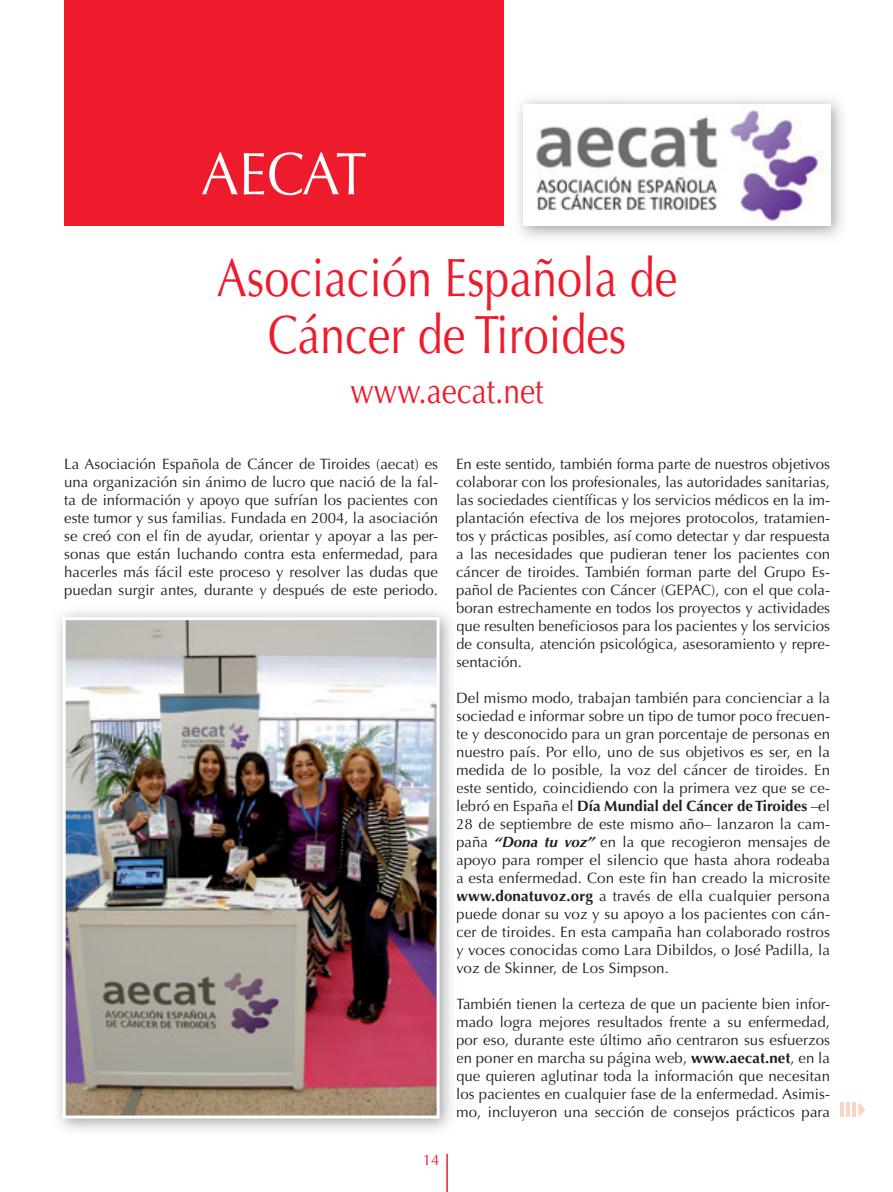
<style>
.page{position:relative;width:893px;height:1192px;background:#fff}
.page>*{position:absolute;margin:0;border:0;box-sizing:border-box;transform-origin:0 0}
.t1{font:60px "Optima LT Std";letter-spacing:-.02em;color:#fff;scale:.94 1}
.t2{font:54px/57px "Optima LT Std";color:#ee1b2c;text-align:center;scale:.83 1}
.t3{font:36px "Optima LT Std";color:#ee1b2c;scale:.83 1}
.t4{font:15px/18px "Optima LT Std";color:#231f20;text-align:justify}
.t5{font:15px "Optima LT Std";color:#ee1b2c}
.s1{font-weight:700}
.s2{font-weight:700;font-style:italic}
</style>
<div class="page">
<hr style="left:446px;top:1153px;width:2px;height:38px;background:#ee1b2c">
<img style="left:535px;top:104px;width:291px;height:120px">
<img style="left:57px;top:612px;width:394px;height:518px">
<img style="left:67px;top:621px;width:368px;height:493px">
<div style="left:63px;top:617px;width:376px;height:501px;border:3px solid #fff"></div>
<div style="left:64px;top:0;width:439px;height:226px;background:#ee1b2c"></div>
<hr style="left:840px;top:1101px;width:4px;height:15px;background:#fcd3c4">
<hr style="left:846px;top:1101px;width:3px;height:15px;background:#fcd3c4">
<hr style="left:852px;top:1101px;width:4px;height:15px;background:#fcd3c4">
<svg style="left:858px;top:1102px;width:7px;height:14px"></svg>
<h1 class="t1" style="left:201px;top:139px;width:178px">AECAT</h1>
<h2 class="t2" style="left:217px;top:250px;width:556px">Asociación Española de<br>Cáncer de Tiroides</h2>
<h3 class="t3" style="left:350px;top:370px;width:234px">www.aecat.net</h3>
<p class="t4" style="left:64px;top:454px;width:375px">La Asociación Española de Cáncer de Tiroides (aecat) es una organización sin ánimo de lucro que nació de la fal&shy;ta de información y apoyo que sufrían los pacientes con este tumor y sus familias. Fundada en 2004, la asociación se creó con el fin de ayudar, orientar y apoyar a las per&shy;sonas que están luchando contra esta enfermedad, para hacerles más fácil este proceso y resolver las dudas que puedan surgir antes, durante y después de este periodo.</p>
<p class="t4" style="left:456px;top:454px;width:375px">En este sentido, también forma parte de nuestros objetivos colaborar con los profesionales, las autoridades sanitarias, las sociedades científicas y los servicios médicos en la im&shy;plantación efectiva de los mejores protocolos, tratamien&shy;tos y prácticas posibles, así como detectar y dar respuesta a las necesidades que pudieran tener los pacientes con cáncer de tiroides. También forman parte del Grupo Es&shy;pañol de Pacientes con Cáncer (GEPAC), con el que cola&shy;boran estrechamente en todos los proyectos y actividades que resulten beneficiosos para los pacientes y los servicios de consulta, atención psicológica, asesoramiento y repre&shy;sentación.</p>
<p class="t4" style="left:456px;top:688px;width:375px">Del mismo modo, trabajan también para concienciar a la sociedad e informar sobre un tipo de tumor poco frecuen&shy;te y desconocido para un gran porcentaje de personas en nuestro país. Por ello, uno de sus objetivos es ser, en la medida de lo posible, la voz del cáncer de tiroides. En este sentido, coincidiendo con la primera vez que se ce&shy;lebró en España el <span class="s1">Día Mundial del Cáncer de Tiroides</span> –el 28 de septiembre de este mismo año– lanzaron la cam&shy;paña <span class="s2">“Dona tu voz”</span> en la que recogieron mensajes de apoyo para romper el silencio que hasta ahora rodeaba a esta enfermedad. Con este fin han creado la microsite <span class="s1">www.donatuvoz.org</span> a través de ella cualquier persona puede donar su voz y su apoyo a los pacientes con cán&shy;cer de tiroides. En esta campaña han colaborado rostros y voces conocidas como Lara Dibildos, o José Padilla, la voz de Skinner, de Los Simpson.</p>
<p class="t4" style="left:456px;top:994px;width:375px">También tienen la certeza de que un paciente bien infor&shy;mado logra mejores resultados frente a su enfermedad, por eso, durante este último año centraron sus esfuerzos en poner en marcha su página web, <span class="s1">www.aecat.net</span>, en la que quieren aglutinar toda la información que necesitan los pacientes en cualquier fase de la enfermedad. Asimis&shy;mo, incluyeron una sección de consejos prácticos para</p>
<p class="t5" style="left:422px;top:1150px;width:18px">14</p>
</div>
